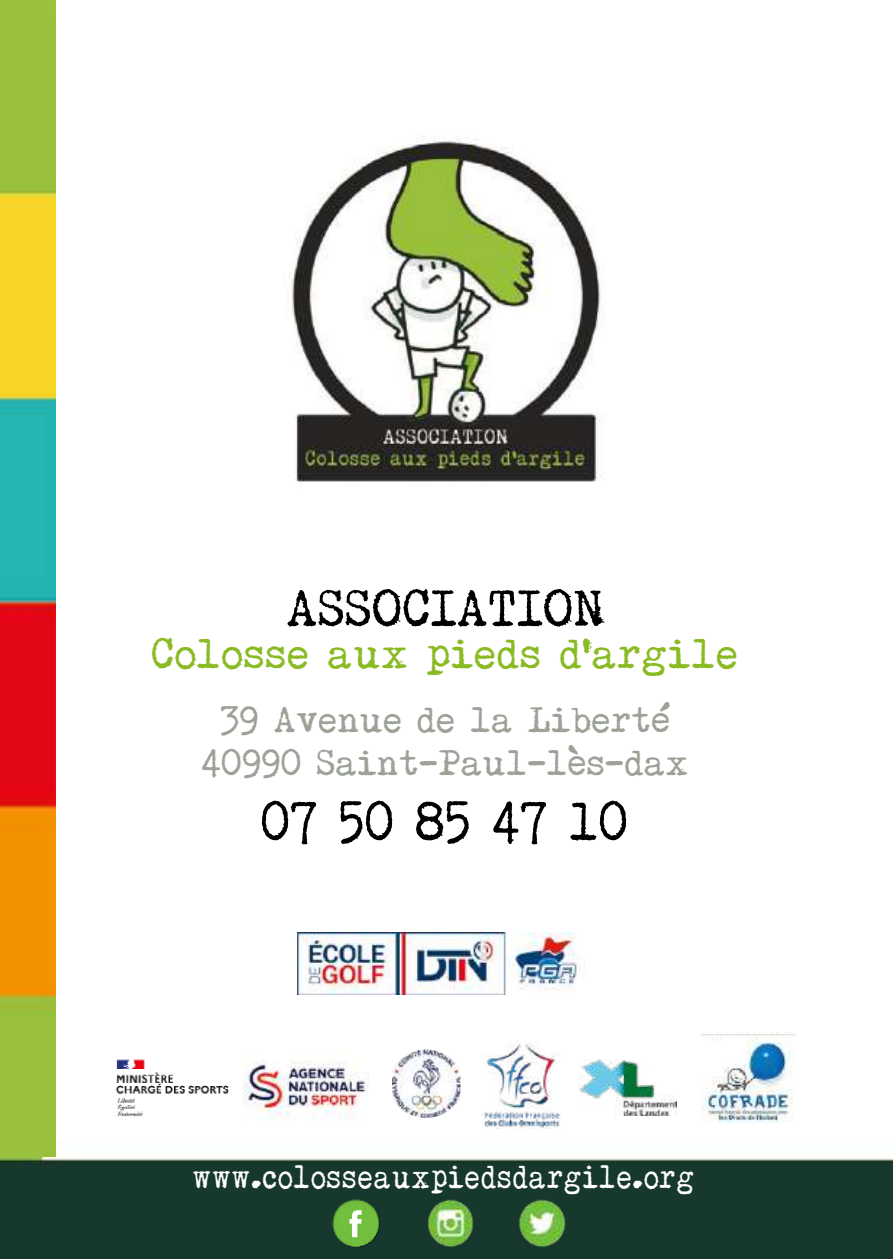
<style>
.page{position:relative;width:893px;height:1259px;background:#fff}
.page>*{position:absolute;margin:0;border:0;box-sizing:border-box;transform-origin:0 0}
.t1{font:54px "HOLLYWOOD STARFIRE";letter-spacing:-.03em;color:#000;scale:.94 1}
.t2{font:51px "HOLLYWOOD STARFIRE";letter-spacing:-.03em;color:#000}
.t3{font:42px "HOLLYWOOD STARFIRE";letter-spacing:-.02em;color:#8abb24}
.t4{font:36px/43.2px "HOLLYWOOD STARFIRE";letter-spacing:-.03em;color:#9ca297;text-align:center}
.t5{font:33px "HOLLYWOOD STARFIRE";color:#fff;scale:.87 1}
</style>
<div class="page">
<img style="left:0;top:680px;width:893px;height:579px">
<img style="left:482px;top:1041px;width:78px;height:87px">
<img style="left:580px;top:1059px;width:97px;height:56px">
<img style="left:700px;top:1032px;width:96px;height:97px">
<img style="left:392px;top:1049px;width:68px;height:68px">
<img style="left:243px;top:1049px;width:125px;height:72px">
<img style="left:108px;top:1049px;width:125px;height:72px">
<img style="left:424px;top:1198px;width:50px;height:49px">
<img style="left:518px;top:1198px;width:48px;height:49px">
<img style="left:332px;top:1198px;width:48px;height:49px">
<img style="left:0;top:0;width:55px;height:1157px">
<img style="left:292px;top:136px;width:311px;height:346px">
<img style="left:298px;top:932px;width:302px;height:62px">
<h2 class="t2" style="left:288px;top:580px;width:319px">ASSOCIATION</h2>
<p class="t3" style="left:152px;top:630px;width:590px">Colosse aux pieds d'argile</p>
<p class="t4" style="left:202px;top:698px;width:490px">39 Avenue de la Liberté<br>40990 Saint-Paul-lès-dax</p>
<h1 class="t1" style="left:262px;top:791px;width:394px">07 50 85 47 10</h1>
<p class="t5" style="left:194px;top:1158px;width:579px">www.colosseauxpiedsdargile.org</p>
</div>
